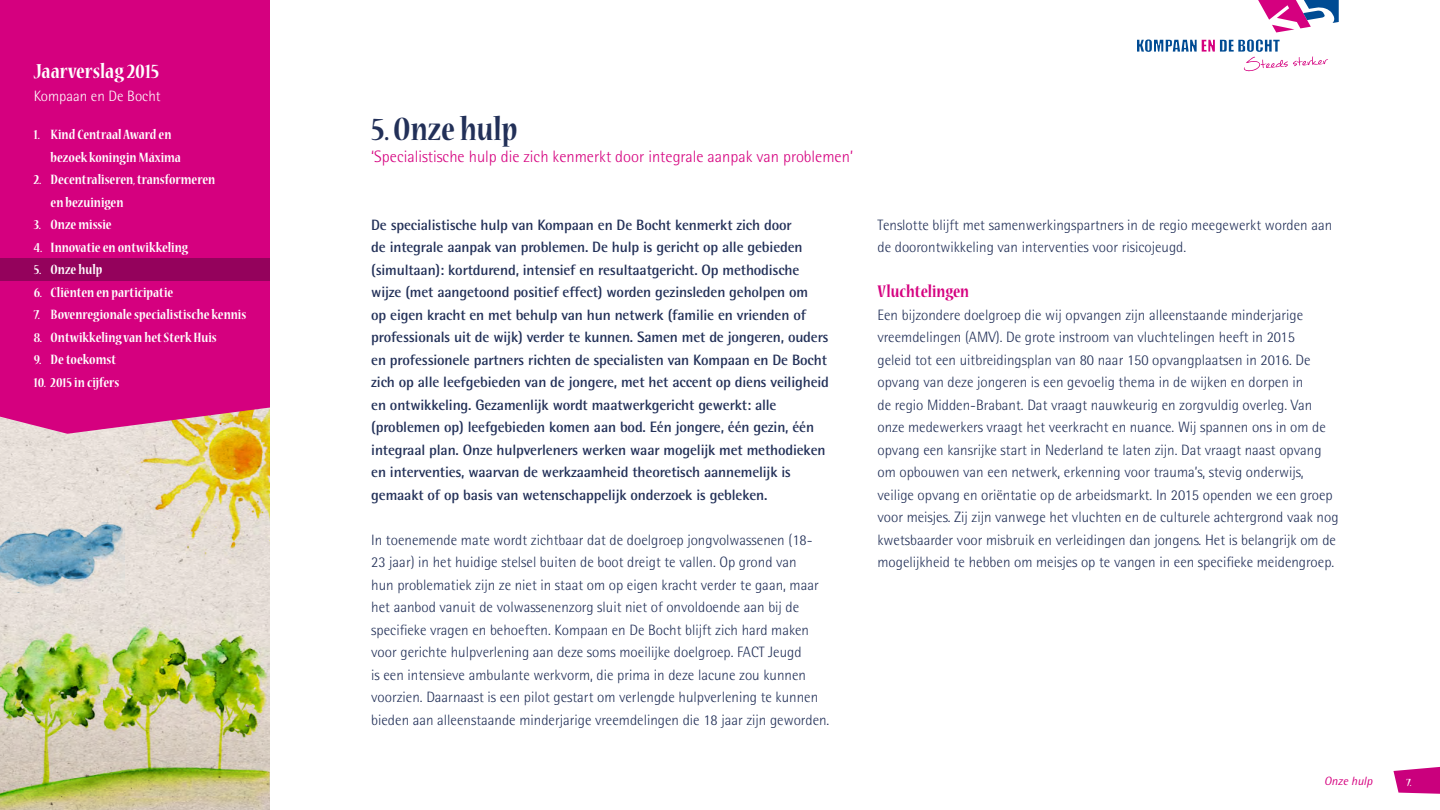
<style>
.page{position:relative;width:1440px;height:810px;background:#fff}
.page>*{position:absolute;margin:0;border:0;box-sizing:border-box;transform-origin:0 0}
.t1{font:700 condensed 36px "Nueva Std";color:#223058}
.t2{font:700 condensed 22.5px "Nueva Std";color:#fff}
.t3{font:700 condensed 18.75px "Nueva Std";color:#d5007f}
.t4{font:300 16.5px "Rotis Semi Sans";color:#d5007f}
.t5{font:300 15px/22.5px "Rotis Semi Sans";color:#223058}
.t6{font:700 15px/22.5px "Rotis Semi Sans";letter-spacing:-.01em;color:#223058}
.t7{font:700 condensed 15px/22.5px "Nueva Std";color:#fff}
.t8{font:300 15px "Rotis Semi Sans";color:#fff}
.t9{font:italic 12px "Rotis Semi Sans";color:#d5007f}
.t10{font:700 condensed 12px "Nueva Std";color:#fff}
</style>
<div class="page">
<img style="left:0;top:434px;width:270px;height:170px">
<img style="left:118px;top:434px;width:152px;height:129px">
<div style="left:0;top:0;width:270px;height:434px;background:#d5007f"></div>
<img style="left:0;top:522px;width:125px;height:71px">
<img style="left:0;top:604px;width:270px;height:206px">
<svg style="left:1258px;top:0;width:81px;height:32px"></svg>
<svg style="left:1137px;top:39px;width:191px;height:32px"></svg>
<svg style="left:1394px;top:767px;width:46px;height:27px"></svg>
<div style="left:0;top:258px;width:270px;height:23px;background:#94025c"></div>
<h2 class="t2" style="left:34px;top:61px;width:127px">Jaarverslag 2015</h2>
<p class="t8" style="left:34px;top:87px;width:129px">Kompaan en De Bocht</p>
<p class="t7" style="left:51px;top:124px;width:132px;text-indent:-17px">1. Kind Centraal Award en bezoek koningin Máxima</p>
<p class="t7" style="left:51px;top:169px;width:166px;text-indent:-17px">2. Decentraliseren, transformeren en bezuinigen</p>
<p class="t7" style="left:34px;top:214px;width:79px">3. Onze missie</p>
<p class="t7" style="left:34px;top:237px;width:156px">4. Innovatie en ontwikkeling</p>
<p class="t7" style="left:34px;top:259px;width:70px">5. Onze hulp</p>
<p class="t7" style="left:34px;top:282px;width:141px">6. Cliënten en participatie</p>
<p class="t7" style="left:34px;top:304px;width:214px">7. Bovenregionale specialistische kennis</p>
<p class="t7" style="left:34px;top:327px;width:184px">8. Ontwikkeling van het Sterk Huis</p>
<p class="t7" style="left:34px;top:349px;width:84px">9. De toekomst</p>
<p class="t7" style="left:34px;top:372px;width:87px">10. 2015 in cijfers</p>
<h1 class="t1" style="left:371px;top:112px;width:148px">5. Onze hulp</h1>
<p class="t4" style="left:371px;top:147px;width:483px">‘Specialistische hulp die zich kenmerkt door integrale aanpak van problemen’</p>
<p class="t6" style="left:371px;top:213px;width:459px">De specialistische hulp van Kompaan en De Bocht kenmerkt zich door<br>de integrale aanpak van problemen. De hulp is gericht op alle gebieden (simultaan): kortdurend, intensief en resultaatgericht. Op methodische wijze (met aangetoond positief effect) worden gezinsleden geholpen om<br>op eigen kracht en met behulp van hun netwerk (familie en vrienden of professionals uit de wijk) verder te kunnen. Samen met de jongeren, ouders en professionele partners richten de specialisten van Kompaan en De Bocht zich op alle leefgebieden van de jongere, met het accent op diens veiligheid en ontwikkeling. Gezamenlijk wordt maatwerkgericht gewerkt: alle (problemen op) leefgebieden komen aan bod. Eén jongere, één gezin, één integraal plan. Onze hulpverleners werken waar mogelijk met methodieken en interventies, waarvan de werkzaamheid theoretisch aannemelijk is gemaakt of op basis van wetenschappelijk onderzoek is gebleken.</p>
<p class="t5" style="left:371px;top:528px;width:460px">In toenemende mate wordt zichtbaar dat de doelgroep jongvolwassenen (18- 23 jaar) in het huidige stelsel buiten de boot dreigt te vallen. Op grond van<br>hun problematiek zijn ze niet in staat om op eigen kracht verder te gaan, maar het aanbod vanuit de volwassenenzorg sluit niet of onvoldoende aan bij de specifieke vragen en behoeften. Kompaan en De Bocht blijft zich hard maken voor gerichte hulpverlening aan deze soms moeilijke doelgroep. FACT Jeugd<br>is een intensieve ambulante werkvorm, die prima in deze lacune zou kunnen voorzien. Daarnaast is een pilot gestart om verlengde hulpverlening te kunnen bieden aan alleenstaande minderjarige vreemdelingen die 18 jaar zijn geworden.</p>
<p class="t5" style="left:878px;top:213px;width:456px">Tenslotte blijft met samenwerkingspartners in de regio meegewerkt worden aan de doorontwikkeling van interventies voor risicojeugd.</p>
<p class="t3" style="left:878px;top:283px;width:93px">Vluchtelingen</p>
<p class="t5" style="left:878px;top:303px;width:463px">Een bijzondere doelgroep die wij opvangen zijn alleenstaande minderjarige vreemdelingen (AMV). De grote instroom van vluchtelingen heeft in 2015<br>geleid tot een uitbreidingsplan van 80 naar 150 opvangplaatsen in 2016. De opvang van deze jongeren is een gevoelig thema in de wijken en dorpen in<br>de regio Midden-Brabant. Dat vraagt nauwkeurig en zorgvuldig overleg. Van onze medewerkers vraagt het veerkracht en nuance. Wij spannen ons in om de opvang een kansrijke start in Nederland te laten zijn. Dat vraagt naast opvang om opbouwen van een netwerk, erkenning voor trauma’s, stevig onderwijs, veilige opvang en oriëntatie op de arbeidsmarkt. In 2015 openden we een groep voor meisjes. Zij zijn vanwege het vluchten en de culturele achtergrond vaak nog kwetsbaarder voor misbruik en verleidingen dan jongens. Het is belangrijk om de mogelijkheid te hebben om meisjes op te vangen in een specifieke meidengroep.</p>
<p class="t9" style="left:1324px;top:774px;width:50px">Onze hulp</p>
<p class="t10" style="left:1406px;top:777px;width:7px">7.</p>
</div>
